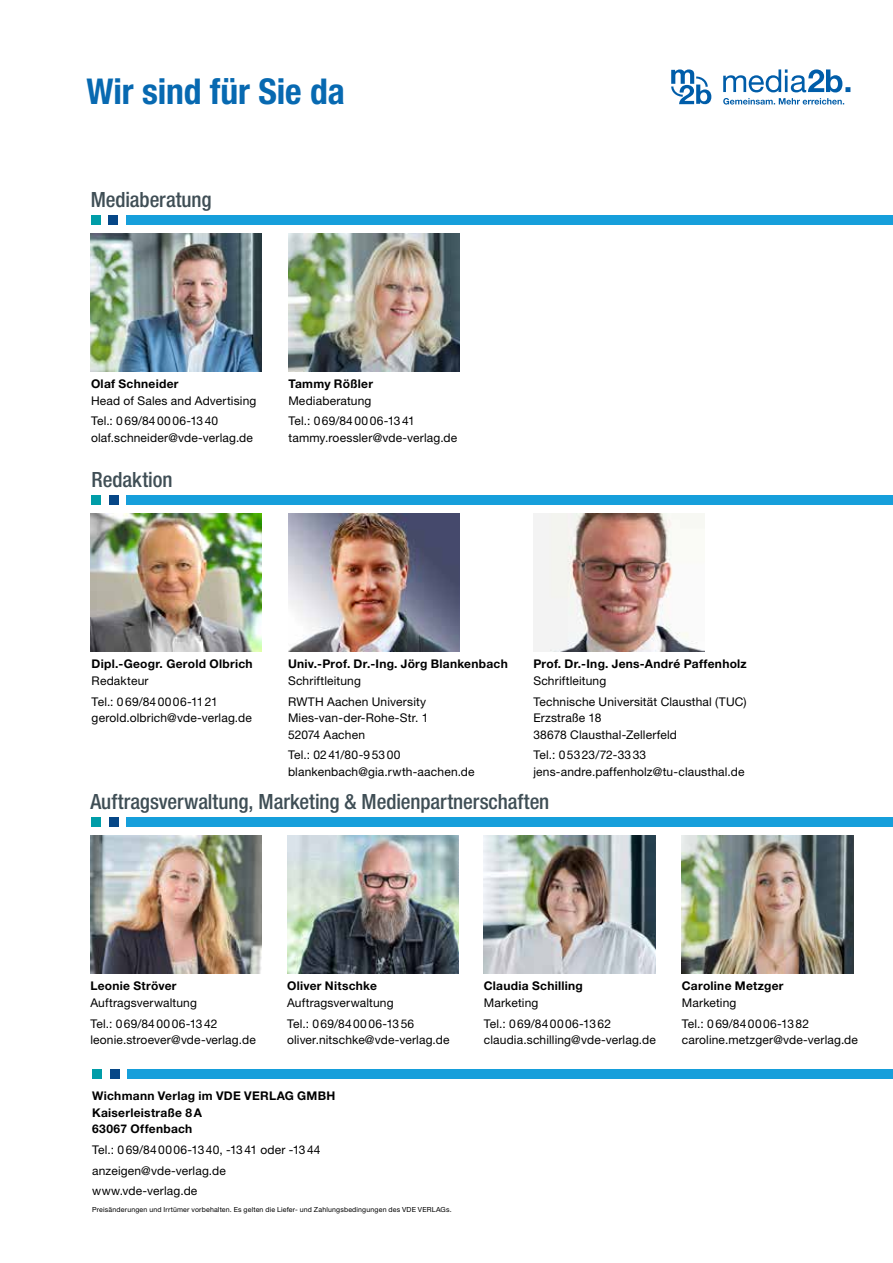
<style>
.page{position:relative;width:893px;height:1263px;background:#fff}
.page>*{position:absolute;margin:0;border:0;box-sizing:border-box;transform-origin:0 0}
.t1{font:700 condensed 35.7px "Helvetica Neue LT Std";letter-spacing:-.005em;color:#0769b1}
.t2{font:500 condensed 21px "Helvetica Neue LT Std";color:#3f4e55}
.t3{font:12px/20.7px "Helvetica Neue LT Std";letter-spacing:.015em;color:#000}
.t4{font:700 12px/16.5px "Helvetica Neue LT Std";letter-spacing:.025em;color:#000}
.t5{font:7.05px "Helvetica Neue LT Std";letter-spacing:.025em;color:#000}
</style>
<div class="page">
<svg style="left:671px;top:69px;width:179px;height:36px"></svg>
<img style="left:288px;top:233px;width:172px;height:138px">
<img style="left:90px;top:233px;width:172px;height:138px">
<div style="left:126px;top:215px;width:767px;height:10px;background:#169fdb"></div>
<div style="left:108px;top:215px;width:10px;height:10px;background:#064787"></div>
<div style="left:91px;top:215px;width:9px;height:10px;background:#009da8"></div>
<img style="left:288px;top:513px;width:171px;height:138px">
<img style="left:533px;top:513px;width:172px;height:138px">
<img style="left:90px;top:513px;width:172px;height:138px">
<div style="left:127px;top:495px;width:766px;height:10px;background:#169fdb"></div>
<div style="left:109px;top:495px;width:10px;height:10px;background:#064787"></div>
<div style="left:92px;top:495px;width:9px;height:10px;background:#009da8"></div>
<img style="left:484px;top:835px;width:171px;height:138px">
<img style="left:682px;top:835px;width:171px;height:138px">
<img style="left:90px;top:835px;width:172px;height:138px">
<img style="left:287px;top:835px;width:171px;height:138px">
<div style="left:127px;top:817px;width:766px;height:10px;background:#169fdb"></div>
<div style="left:109px;top:817px;width:10px;height:10px;background:#064787"></div>
<div style="left:91px;top:817px;width:10px;height:10px;background:#009da8"></div>
<div style="left:127px;top:1070px;width:766px;height:9px;background:#169fdb"></div>
<div style="left:110px;top:1070px;width:9px;height:9px;background:#064787"></div>
<div style="left:92px;top:1070px;width:10px;height:9px;background:#009da8"></div>
<h1 class="t1" style="left:87px;top:70px;width:260px">Wir sind für Sie da</h1>
<h2 class="t2" style="left:91px;top:187px;width:122px">Mediaberatung</h2>
<p class="t4" style="left:91px;top:375px;width:89px">Olaf Schneider</p>
<p class="t3" style="left:91px;top:390px;width:167px">Head of Sales and Advertising<br>Tel.: 0 69/84 00 06-13 40</p>
<p class="t3" style="left:91px;top:427px;width:163px">olaf.schneider@vde-verlag.de</p>
<h2 class="t2" style="left:92px;top:467px;width:82px">Redaktion</h2>
<p class="t4" style="left:288px;top:375px;width:86px">Tammy Rößler</p>
<p class="t3" style="left:288px;top:390px;width:128px">Mediaberatung<br>Tel.: 0 69/84 00 06-13 41</p>
<p class="t3" style="left:288px;top:427px;width:170px">tammy.roessler@vde-verlag.de</p>
<p class="t4" style="left:92px;top:656px;width:163px">Dipl.-Geogr. Gerold Olbrich</p>
<p class="t3" style="left:92px;top:670px;width:128px">Redakteur<br>Tel.: 0 69/84 00 06-11 21</p>
<p class="t3" style="left:92px;top:707px;width:162px">gerold.olbrich@vde-verlag.de</p>
<p class="t4" style="left:288px;top:656px;width:221px">Univ.-Prof. Dr.-Ing. Jörg Blankenbach</p>
<p class="t3" style="left:288px;top:670px;width:140px">Schriftleitung<br>RWTH Aachen University</p>
<p class="t3" style="left:288px;top:709px;width:142px;line-height:16.5px">Mies-van-der-Rohe-Str. 1<br>52074 Aachen</p>
<p class="t3" style="left:288px;top:747px;width:188px;line-height:16.5px">Tel.: 02 41/80-9 53 00 blankenbach@gia.rwth-aachen.de</p>
<p class="t4" style="left:533px;top:656px;width:215px">Prof. Dr.-Ing. Jens-André Paffenholz</p>
<p class="t3" style="left:533px;top:670px;width:215px">Schriftleitung<br>Technische Universität Clausthal (TUC)</p>
<p class="t3" style="left:533px;top:709px;width:145px;line-height:16.5px">Erzstraße 18<br>38678 Clausthal-Zellerfeld</p>
<p class="t3" style="left:533px;top:747px;width:213px;line-height:16.5px">Tel.: 0 53 23/72-33 33 jens-andre.paffenholz@tu-clausthal.de</p>
<h2 class="t2" style="left:90px;top:789px;width:460px">Auftragsverwaltung, Marketing &amp; Medienpartnerschaften</h2>
<p class="t4" style="left:90px;top:977px;width:88px">Leonie Ströver</p>
<p class="t3" style="left:90px;top:992px;width:129px">Auftragsverwaltung<br>Tel.: 0 69/84 00 06-13 42</p>
<p class="t3" style="left:90px;top:1029px;width:167px">leonie.stroever@vde-verlag.de</p>
<p class="t4" style="left:287px;top:977px;width:91px">Oliver Nitschke</p>
<p class="t3" style="left:287px;top:992px;width:129px">Auftragsverwaltung<br>Tel.: 0 69/84 00 06-13 56</p>
<p class="t3" style="left:287px;top:1029px;width:164px">oliver.nitschke@vde-verlag.de</p>
<p class="t4" style="left:92px;top:1087px;width:245px">Wichmann Verlag im VDE VERLAG GMBH<br>Kaiserleistraße 8 A<br>63067 Offenbach</p>
<p class="t3" style="left:92px;top:1139px;width:230px">Tel.: 0 69/84 00 06-13 40, -13 41 oder -13 44 anzeigen@vde-verlag.de www.vde-verlag.de</p>
<p class="t5" style="left:92px;top:1205px;width:361px">Preisänderungen und Irrtümer vorbehalten. Es gelten die Liefer- und Zahlungsbedingungen des VDE VERLAGs.</p>
<p class="t4" style="left:484px;top:977px;width:101px">Claudia Schilling</p>
<p class="t3" style="left:484px;top:992px;width:129px">Marketing<br>Tel.: 0 69/84 00 06-13 62</p>
<p class="t3" style="left:484px;top:1029px;width:174px">claudia.schilling@vde-verlag.de</p>
<p class="t4" style="left:682px;top:977px;width:103px">Caroline Metzger</p>
<p class="t3" style="left:682px;top:992px;width:129px">Marketing<br>Tel.: 0 69/84 00 06-13 82</p>
<p class="t3" style="left:682px;top:1029px;width:178px">caroline.metzger@vde-verlag.de</p>
</div>
